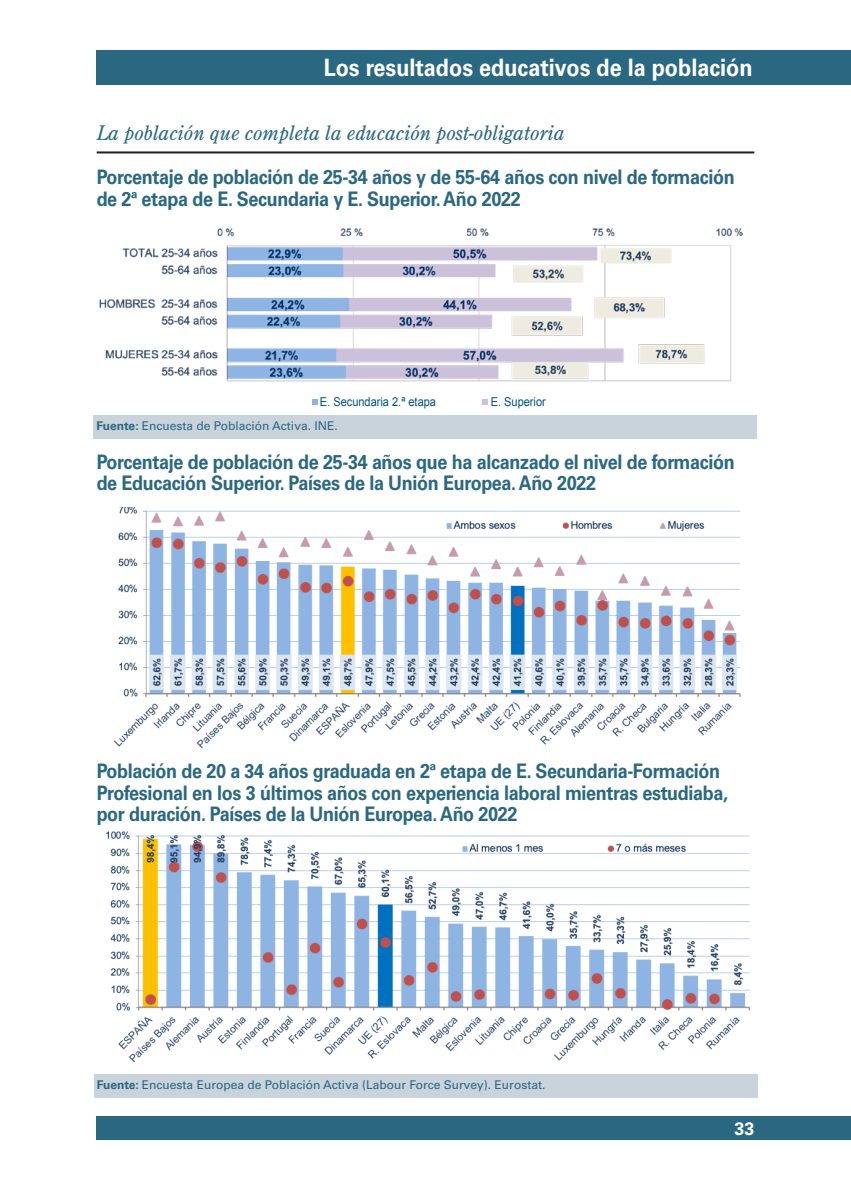
<style>
.page{position:relative;width:851px;height:1191px;background:#fff}
.page>*{position:absolute;margin:0;border:0;box-sizing:border-box;transform-origin:0 0}
.CABECERA{font:700 24px "Univers LT Std";color:#fff;scale:.9 1}
.TEXT_1{font:700 20px/21.6px "Univers LT Std";letter-spacing:-.02em;color:#2a6882;scale:.9 1}
.CAPIT{font:italic 20px "Century Old Style Std";color:#2a6882}
.t1{font:700 18px "Univers LT Std";color:#fff}
.PARRAFO{font:12.2px "Arial";color:#005082;scale:.9 1}
.PIE_GRAF{font:12px "Univers LT Std";color:#2a6882}
.s1{font-weight:700}
</style>
<div class="page">
<div style="left:96px;top:51px;width:754px;height:34px;background:#2a6882"></div>
<div style="left:96px;top:1116px;width:754px;height:24px;background:#2a6882"></div>
<hr style="left:97px;top:151px;width:657px;height:2px;background:#231f20">
<div style="left:94px;top:1074px;width:663px;height:24px;background:#c9d3db"></div>
<img style="left:99px;top:228px;width:644px;height:154px">
<div style="left:94px;top:415px;width:663px;height:24px;background:#c9d3db"></div>
<img style="left:114px;top:507px;width:627px;height:242px">
<img style="left:106px;top:832px;width:644px;height:231px">
<svg style="left:312px;top:399px;width:6px;height:5px"></svg>
<svg style="left:482px;top:399px;width:6px;height:5px"></svg>
<p class="CABECERA" style="left:323px;top:54px;width:478px">Los resultados educativos de la población</p>
<p class="CAPIT" style="left:97px;top:120px;width:469px">La población que completa la educación post-obligatoria</p>
<p class="TEXT_1" style="left:97px;top:167px;width:710px">Porcentaje de población de 25-34 años y de 55-64 años con nivel de formación de 2ª etapa de E. Secundaria y E. Superior. Año 2022</p>
<p class="PARRAFO" style="left:320px;top:393px;width:130px">E. Secundaria 2.ª etapa</p>
<p class="PARRAFO" style="left:490px;top:393px;width:63px">E. Superior</p>
<p class="PIE_GRAF" style="left:96px;top:418px;width:243px"><span class="s1">Fuente:</span> Encuesta de Población Activa. INE.</p>
<p class="TEXT_1" style="left:97px;top:451px;width:710px">Porcentaje de población de 25-34 años que ha alcanzado el nivel de formación de Educación Superior. Países de la Unión Europea. Año 2022</p>
<p class="TEXT_1" style="left:97px;top:760px;width:703px">Población de 20 a 34 años graduada en 2ª etapa de E. Secundaria-Formación<br>Profesional en los 3 últimos años con experiencia laboral mientras estudiaba, por duración. Países de la Unión Europea. Año 2022</p>
<p class="PIE_GRAF" style="left:97px;top:1077px;width:450px"><span class="s1">Fuente:</span> Encuesta Europea de Población Activa (Labour Force Survey). Eurostat.</p>
<p class="t1" style="left:734px;top:1118px;width:22px">33</p>
</div>
